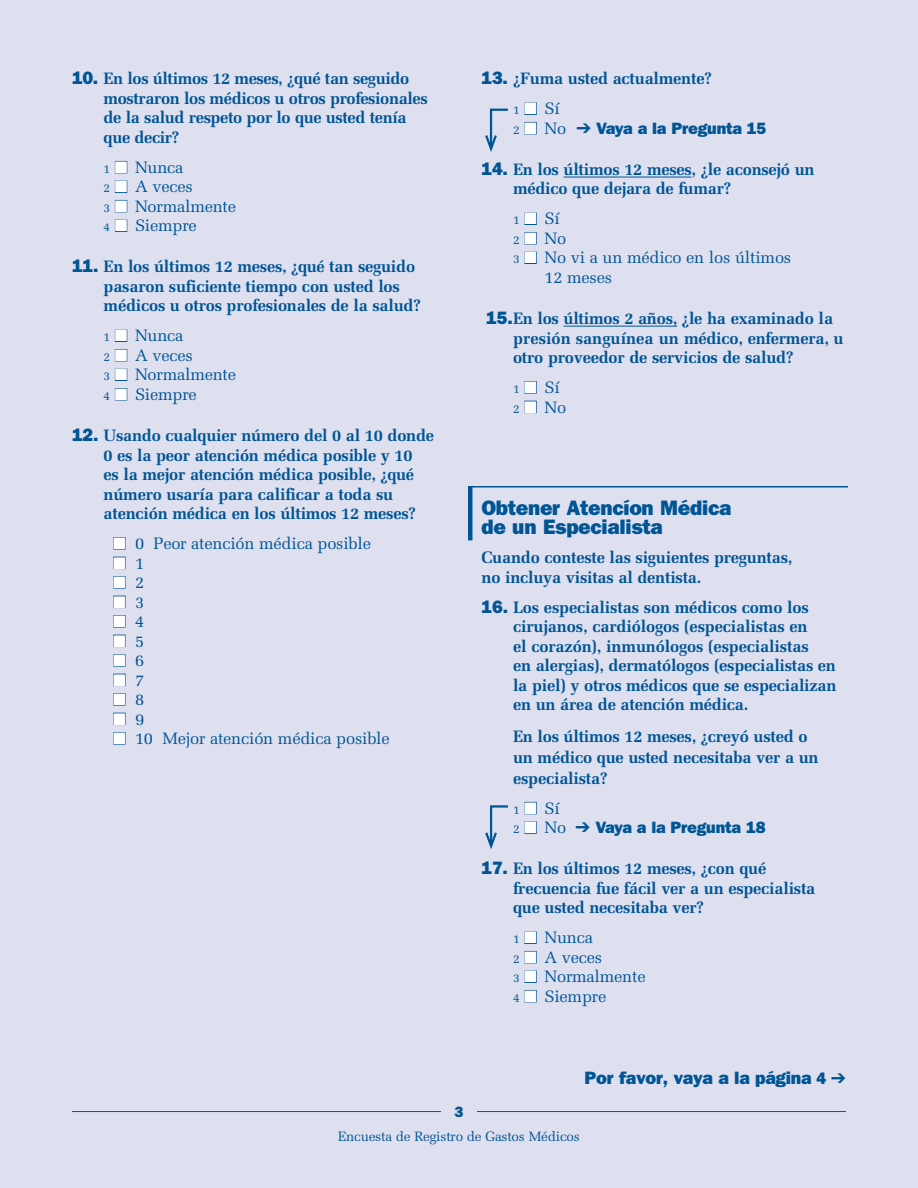
<style>
.page{position:relative;width:918px;height:1188px;background:#dee0f0}
.page>*{position:absolute;margin:0;border:0;box-sizing:border-box;transform-origin:0 0}
.t1{font:21px/19.5px "ITC Franklin Gothic Std Hvy";letter-spacing:-.015em;color:#005594}
.t2{font:18px "ITC Franklin Gothic Std Hvy";letter-spacing:-.015em;color:#005594}
.t3{font:700 16.5px/19.5px "Melior LT Std";letter-spacing:-.015em;color:#005594}
.t4{font:16.5px/19.5px "Melior LT Std";letter-spacing:-.015em;color:#005594}
.t5{font:16.5px "ITC Franklin Gothic Std Hvy";letter-spacing:-.015em;color:#005594}
.t6{font:15px "ITC Franklin Gothic Std Hvy";color:#005594}
.t7{font:13.5px "Melior LT Std";letter-spacing:-.015em;color:#005594}
.s1{font-family:"ITC Franklin Gothic Std Hvy";font-weight:400;font-size:18px}
.s2{font-size:12px}
.s3{color:#fff}
.s4{font-weight:400;font-size:12px}
.s5{font-weight:400}
.s6{font-family:"Melior LT Std";font-size:12px}
.s7{font-family:"Melior LT Std"}
.s8{font-size:16.5px}
</style>
<div class="page">
<div style="left:115px;top:161px;width:12px;height:12px;border:1px solid #005594"></div>
<div style="left:115px;top:181px;width:12px;height:12px;border:1px solid #005594"></div>
<div style="left:115px;top:200px;width:12px;height:12px;border:1px solid #005594"></div>
<div style="left:115px;top:220px;width:12px;height:12px;border:1px solid #005594"></div>
<div style="left:115px;top:330px;width:12px;height:12px;border:1px solid #005594"></div>
<div style="left:115px;top:349px;width:12px;height:12px;border:1px solid #005594"></div>
<div style="left:115px;top:369px;width:12px;height:12px;border:1px solid #005594"></div>
<div style="left:115px;top:388px;width:12px;height:12px;border:1px solid #005594"></div>
<div style="left:113px;top:537px;width:12px;height:12px;border:1px solid #005594"></div>
<div style="left:113px;top:557px;width:12px;height:12px;border:1px solid #005594"></div>
<div style="left:113px;top:576px;width:12px;height:12px;border:1px solid #005594"></div>
<div style="left:113px;top:596px;width:12px;height:12px;border:1px solid #005594"></div>
<div style="left:113px;top:615px;width:12px;height:12px;border:1px solid #005594"></div>
<div style="left:113px;top:635px;width:12px;height:12px;border:1px solid #005594"></div>
<div style="left:113px;top:654px;width:12px;height:12px;border:1px solid #005594"></div>
<div style="left:113px;top:674px;width:12px;height:12px;border:1px solid #005594"></div>
<div style="left:113px;top:693px;width:12px;height:12px;border:1px solid #005594"></div>
<div style="left:113px;top:713px;width:12px;height:12px;border:1px solid #005594"></div>
<div style="left:113px;top:732px;width:12px;height:12px;border:1px solid #005594"></div>
<hr style="left:564px;top:177px;width:128px;height:1px;background:#005594">
<hr style="left:564px;top:326px;width:113px;height:1px;background:#005594">
<div style="left:524px;top:103px;width:13px;height:12px;border:1px solid #005594"></div>
<div style="left:524px;top:122px;width:13px;height:12px;border:1px solid #005594"></div>
<div style="left:524px;top:213px;width:13px;height:12px;border:1px solid #005594"></div>
<div style="left:524px;top:232px;width:13px;height:12px;border:1px solid #005594"></div>
<div style="left:524px;top:252px;width:13px;height:12px;border:1px solid #005594"></div>
<div style="left:524px;top:381px;width:13px;height:12px;border:1px solid #005594"></div>
<div style="left:524px;top:401px;width:13px;height:12px;border:1px solid #005594"></div>
<div style="left:524px;top:802px;width:13px;height:12px;border:1px solid #005594"></div>
<div style="left:524px;top:821px;width:13px;height:13px;border:1px solid #005594"></div>
<div style="left:524px;top:932px;width:13px;height:12px;border:1px solid #005594"></div>
<div style="left:524px;top:951px;width:13px;height:12px;border:1px solid #005594"></div>
<div style="left:524px;top:971px;width:13px;height:12px;border:1px solid #005594"></div>
<div style="left:524px;top:990px;width:13px;height:12px;border:1px solid #005594"></div>
<hr style="left:470px;top:486px;width:378px;height:2px;background:#005594">
<hr style="left:468px;top:486px;width:4px;height:54px;background:#005594">
<hr style="left:72px;top:1111px;width:369px;height:1px;background:#005594">
<hr style="left:477px;top:1111px;width:369px;height:1px;background:#005594">
<svg style="left:485px;top:108px;width:23px;height:44px"></svg>
<svg style="left:485px;top:805px;width:23px;height:44px"></svg>
<p class="t3" style="left:104px;top:69px;width:326px;text-indent:-32px"><span class="s1">10.</span> En los últimos 12 meses, ¿qué tan seguido mostraron los médicos u otros profesionales de la salud respeto por lo que usted tenía que decir?</p>
<p class="t4" style="left:104px;top:158px;width:134px"><span class="s2">1</span> <span class="s3">■</span> Nunca<br><span class="s2">2</span> <span class="s3">■</span> A veces<br><span class="s2">3</span> <span class="s3">■</span> Normalmente<br><span class="s2">4</span> <span class="s3">■</span> Siempre</p>
<p class="t3" style="left:104px;top:257px;width:319px;text-indent:-32px"><span class="s1">11.</span> En los últimos 12 meses, ¿qué tan seguido pasaron suficiente tiempo con usted los médicos u otros profesionales de la salud?</p>
<p class="t4" style="left:104px;top:326px;width:134px"><span class="s2">1</span> <span class="s3">■</span> Nunca<br><span class="s2">2</span> <span class="s3">■</span> A veces<br><span class="s2">3</span> <span class="s3">■</span> Normalmente<br><span class="s2">4</span> <span class="s3">■</span> Siempre</p>
<p class="t3" style="left:104px;top:426px;width:332px;text-indent:-32px"><span class="s1">12.</span> Usando cualquier número del 0 al 10 donde 0 es la peor atención médica posible y 10<br>es la mejor atención médica posible, ¿qué número usaría para calificar a toda su atención médica en los últimos 12 meses?</p>
<p class="t4" style="left:113px;top:534px;width:259px"><span class="s3">■</span> 0 Peor atención médica posible</p>
<p class="t4" style="left:113px;top:553px;width:33px"><span class="s3">■</span> 1</p>
<p class="t4" style="left:113px;top:573px;width:33px"><span class="s3">■</span> 2</p>
<p class="t4" style="left:113px;top:592px;width:33px"><span class="s3">■</span> 3</p>
<p class="t4" style="left:113px;top:612px;width:33px"><span class="s3">■</span> 4</p>
<p class="t4" style="left:113px;top:631px;width:33px"><span class="s3">■</span> 5</p>
<p class="t4" style="left:113px;top:651px;width:33px"><span class="s3">■</span> 6</p>
<p class="t4" style="left:113px;top:670px;width:33px"><span class="s3">■</span> 7</p>
<p class="t4" style="left:113px;top:690px;width:33px"><span class="s3">■</span> 8</p>
<p class="t4" style="left:113px;top:709px;width:33px"><span class="s3">■</span> 9</p>
<p class="t4" style="left:113px;top:729px;width:278px"><span class="s3">■</span> 10 Mejor atención médica posible</p>
<p class="t3" style="left:513px;top:64px;width:200px;line-height:30px;text-indent:-32px"><span class="s1">13.</span> ¿Fuma usted actualmente?<br><span class="s4">1</span><span class="s3">■</span><span class="s5">Sí</span></p>
<p class="t5" style="left:513px;top:119px;width:255px"><span class="s6">2</span> <span class="s3">■</span> <span class="s7">No</span> ➔ Vaya a la Pregunta 15</p>
<p class="t3" style="left:513px;top:160px;width:303px;text-indent:-32px"><span class="s1">14.</span> En los últimos 12 meses, ¿le aconsejó un médico que dejara de fumar?</p>
<p class="t4" style="left:513px;top:209px;width:48px"><span class="s2">1</span><span class="s3">■</span>Sí</p>
<p class="t4" style="left:513px;top:229px;width:55px"><span class="s2">2</span><span class="s3">■</span>No</p>
<p class="t4" style="left:513px;top:248px;width:280px"><span class="s2">3</span> <span class="s3">■</span> No vi a un médico en los últimos</p>
<p class="t4" style="left:545px;top:268px;width:69px">12 meses</p>
<p class="t3" style="left:513px;top:309px;width:332px;text-indent:-27px"><span class="s1">15.</span> En los últimos 2 años, ¿le ha examinado la presión sanguínea un médico, enfermera, u otro proveedor de servicios de salud?</p>
<p class="t4" style="left:513px;top:378px;width:55px"><span class="s2">1</span><span class="s3">■</span>Sí<br><span class="s2">2</span><span class="s3">■</span>No</p>
<p class="t1" style="left:482px;top:498px;width:251px">Obtener Atencíon Médica de un Especialista</p>
<p class="t3" style="left:482px;top:548px;width:312px">Cuando conteste las siguientes preguntas, no incluya visitas al dentista.</p>
<p class="t3" style="left:513px;top:597px;width:325px;text-indent:-32px"><span class="s1">16.</span> Los especialistas son médicos como los cirujanos, cardiólogos (especialistas en<br>el corazón), inmunólogos (especialistas<br>en alergias), dermatólogos (especialistas en la piel) y otros médicos que se especializan en un área de atención médica.</p>
<p class="t3" style="left:513px;top:726px;width:307px;line-height:21px">En los últimos 12 meses, ¿creyó usted o un médico que usted necesitaba ver a un especialista?</p>
<p class="t4" style="left:513px;top:798px;width:48px"><span class="s2">1</span><span class="s3">■</span>Sí</p>
<p class="t5" style="left:513px;top:818px;width:254px"><span class="s6">2</span> <span class="s3">■</span> <span class="s7">No</span> ➔ Vaya a la Pregunta 18</p>
<p class="t3" style="left:513px;top:859px;width:304px;text-indent:-32px"><span class="s1">17.</span> En los últimos 12 meses, ¿con qué frecuencia fue fácil ver a un especialista que usted necesitaba ver?</p>
<p class="t4" style="left:513px;top:928px;width:134px"><span class="s2">1</span> <span class="s3">■</span> Nunca<br><span class="s2">2</span> <span class="s3">■</span> A veces<br><span class="s2">3</span> <span class="s3">■</span> Normalmente<br><span class="s2">4</span> <span class="s3">■</span> Siempre</p>
<p class="t2" style="left:585px;top:1067px;width:263px">Por favor, vaya a la página <span class="s8">4</span> ➔</p>
<p class="t6" style="left:454px;top:1103px;width:10px">3</p>
<p class="t7" style="left:338px;top:1129px;width:243px">Encuesta de Registro de Gastos Médicos</p>
</div>
